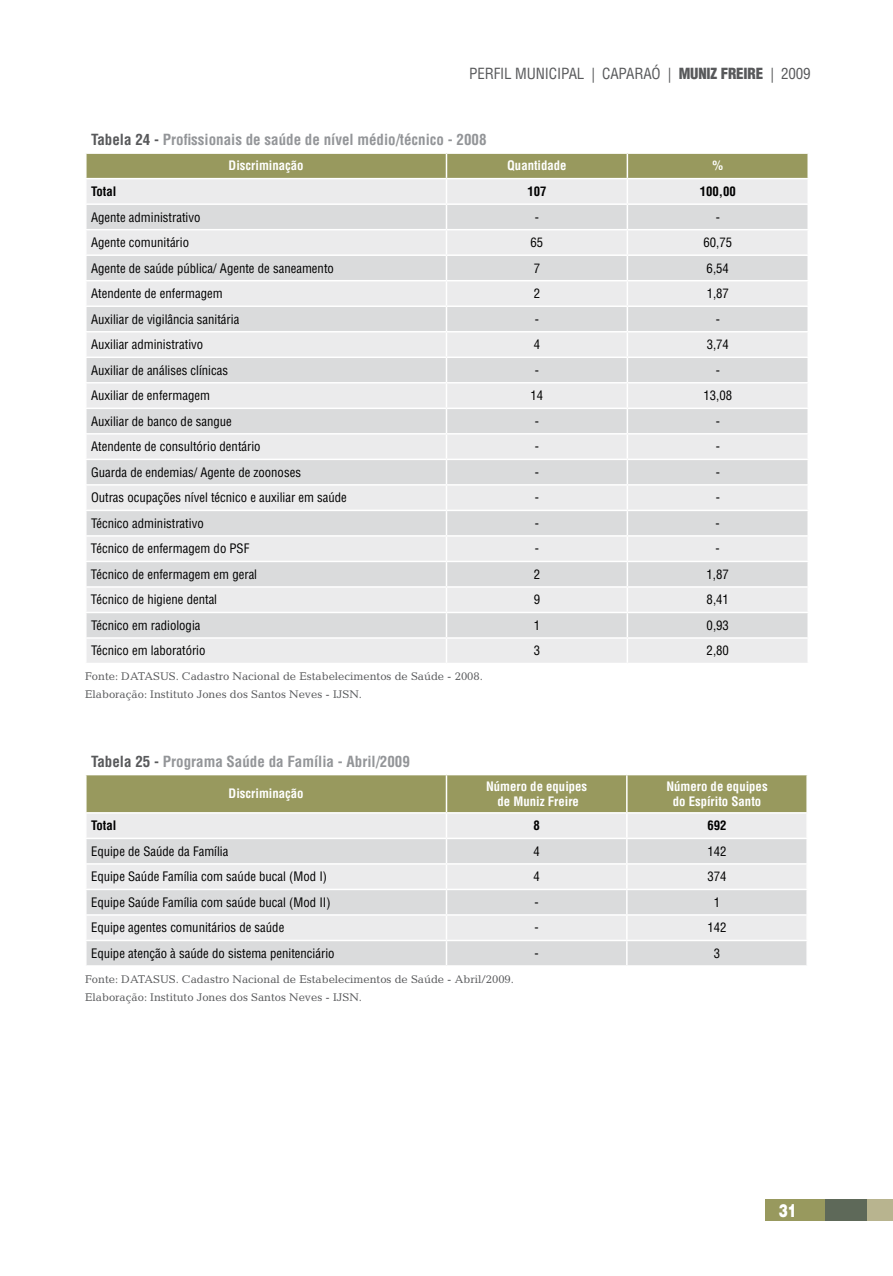
<style>
.page{position:relative;width:893px;height:1276px;background:#fff}
.page>*{position:absolute;margin:0;border:0;box-sizing:border-box;transform-origin:0 0}
.t1{font:900 18px "Helvetica LT Std";color:#fff;scale:.75 1}
.t2{font:700 condensed 15px "Helvetica LT Std";color:#939598}
.t3{font:condensed 15px "Helvetica LT Std";letter-spacing:-.01em;color:#58595b}
.t4{font:900 condensed 15px "Helvetica LT Std";letter-spacing:-.01em;color:#58595b}
.t5{font:condensed 12.75px "Helvetica LT Std";color:#000}
.t6{font:700 condensed 12.75px/15.3px "Helvetica LT Std";color:#fff;text-align:center}
.t7{font:700 condensed 12.75px "Helvetica LT Std";color:#000}
.t8{font:11.25px/17.7px "Candida Std";color:#58595b}
.s1{font-weight:400}
.s2{color:#58595b}
</style>
<div class="page">
<div style="left:766px;top:1199px;width:59px;height:21px;background:#98995e"></div>
<div style="left:825px;top:1199px;width:42px;height:21px;background:#5e6959"></div>
<div style="left:867px;top:1199px;width:26px;height:21px;background:#b8b48f"></div>
<svg style="left:86px;top:153px;width:722px;height:510px;background:#e1e1df"></svg>
<hr style="left:807px;top:639px;width:2px;height:24px;background:#fff">
<svg style="left:86px;top:774px;width:721px;height:191px;background:#d5d6cb"></svg>
<hr style="left:627px;top:939px;width:181px;height:2px;background:#fff">
<hr style="left:626px;top:941px;width:2px;height:24px;background:#fff">
<hr style="left:806px;top:941px;width:2px;height:24px;background:#fff">
<p class="t3" style="left:469px;top:64px;width:143px">PERFIL MUNICIPAL | capara</p>
<p class="t4" style="left:652px;top:64px;width:36px"><span class="s1">ó |</span> MUNI</p>
<p class="t4" style="left:711px;top:64px;width:102px">Z FREIRE <span class="s1">| 2009</span></p>
<p class="t2" style="left:91px;top:130px;width:397px"><span class="s2">Tabela 24 -</span> Profissionais de saúde de nível médio/técnico - 2008</p>
<p class="t6" style="left:229px;top:158px;width:77px">Discriminação</p>
<p class="t6" style="left:507px;top:158px;width:61px">Quantidade</p>
<p class="t6" style="left:712px;top:158px;width:12px">%</p>
<p class="t7" style="left:91px;top:183px;width:27px">Total</p>
<p class="t7" style="left:527px;top:183px;width:21px">107</p>
<p class="t7" style="left:700px;top:183px;width:38px">100,00</p>
<p class="t5" style="left:91px;top:209px;width:111px">Agente administrativo</p>
<p class="t5" style="left:535px;top:209px;width:6px">-</p>
<p class="t5" style="left:716px;top:209px;width:6px">-</p>
<p class="t5" style="left:91px;top:234px;width:100px">Agente comunitário</p>
<p class="t5" style="left:530px;top:234px;width:14px">65</p>
<p class="t5" style="left:703px;top:234px;width:30px">60,75</p>
<p class="t5" style="left:91px;top:260px;width:244px">Agente de saúde pública/ Agente de saneamento</p>
<p class="t5" style="left:534px;top:260px;width:8px">7</p>
<p class="t5" style="left:707px;top:260px;width:24px">6,54</p>
<p class="t5" style="left:91px;top:285px;width:133px">Atendente de enfermagem</p>
<p class="t5" style="left:534px;top:285px;width:8px">2</p>
<p class="t5" style="left:707px;top:285px;width:24px">1,87</p>
<p class="t5" style="left:91px;top:311px;width:150px">Auxiliar de vigilância sanitária</p>
<p class="t5" style="left:535px;top:311px;width:6px">-</p>
<p class="t5" style="left:716px;top:311px;width:6px">-</p>
<p class="t5" style="left:91px;top:336px;width:114px">Auxiliar administrativo</p>
<p class="t5" style="left:534px;top:336px;width:8px">4</p>
<p class="t5" style="left:707px;top:336px;width:24px">3,74</p>
<p class="t5" style="left:91px;top:362px;width:138px">Auxiliar de análises clínicas</p>
<p class="t5" style="left:535px;top:362px;width:6px">-</p>
<p class="t5" style="left:716px;top:362px;width:6px">-</p>
<p class="t5" style="left:91px;top:387px;width:120px">Auxiliar de enfermagem</p>
<p class="t5" style="left:531px;top:387px;width:14px">14</p>
<p class="t5" style="left:703px;top:387px;width:30px">13,08</p>
<p class="t5" style="left:91px;top:413px;width:142px">Auxiliar de banco de sangue</p>
<p class="t5" style="left:535px;top:413px;width:6px">-</p>
<p class="t5" style="left:716px;top:413px;width:6px">-</p>
<p class="t5" style="left:91px;top:438px;width:171px">Atendente de consultório dentário</p>
<p class="t5" style="left:535px;top:438px;width:6px">-</p>
<p class="t5" style="left:716px;top:438px;width:6px">-</p>
<p class="t5" style="left:91px;top:464px;width:211px">Guarda de endemias/ Agente de zoonoses</p>
<p class="t5" style="left:535px;top:464px;width:6px">-</p>
<p class="t5" style="left:716px;top:464px;width:6px">-</p>
<p class="t5" style="left:91px;top:489px;width:257px">Outras ocupações nível técnico e auxiliar em saúde</p>
<p class="t5" style="left:535px;top:489px;width:6px">-</p>
<p class="t5" style="left:716px;top:489px;width:6px">-</p>
<p class="t5" style="left:91px;top:515px;width:114px">Técnico administrativo</p>
<p class="t5" style="left:535px;top:515px;width:6px">-</p>
<p class="t5" style="left:716px;top:515px;width:6px">-</p>
<p class="t5" style="left:91px;top:540px;width:160px">Técnico de enfermagem do PSF</p>
<p class="t5" style="left:535px;top:540px;width:6px">-</p>
<p class="t5" style="left:716px;top:540px;width:6px">-</p>
<p class="t5" style="left:91px;top:566px;width:168px">Técnico de enfermagem em geral</p>
<p class="t5" style="left:534px;top:566px;width:8px">2</p>
<p class="t5" style="left:707px;top:566px;width:24px">1,87</p>
<p class="t5" style="left:91px;top:591px;width:128px">Técnico de higiene dental</p>
<p class="t5" style="left:534px;top:591px;width:8px">9</p>
<p class="t5" style="left:707px;top:591px;width:24px">8,41</p>
<p class="t5" style="left:91px;top:617px;width:111px">Técnico em radiologia</p>
<p class="t5" style="left:534px;top:617px;width:8px">1</p>
<p class="t5" style="left:707px;top:617px;width:24px">0,93</p>
<p class="t5" style="left:91px;top:643px;width:116px">Técnico em laboratório</p>
<p class="t5" style="left:534px;top:643px;width:8px">3</p>
<p class="t5" style="left:707px;top:643px;width:24px">2,80</p>
<p class="t8" style="left:85px;top:667px;width:399px">Fonte: DATASUS. Cadastro Nacional de Estabelecimentos de Saúde - 2008.<br>Elaboração: Instituto Jones dos Santos Neves - IJSN.</p>
<p class="t2" style="left:91px;top:752px;width:320px"><span class="s2">Tabela 25 -</span> Programa Saúde da Família - Abril/2009</p>
<p class="t6" style="left:229px;top:786px;width:77px">Discriminação</p>
<p class="t6" style="left:486px;top:778px;width:103px">Número de equipes de Muniz Freire</p>
<p class="t6" style="left:666px;top:778px;width:103px">Número de equipes do Espírito Santo</p>
<p class="t7" style="left:91px;top:817px;width:27px">Total</p>
<p class="t7" style="left:533px;top:817px;width:8px">8</p>
<p class="t7" style="left:707px;top:817px;width:21px">692</p>
<p class="t5" style="left:91px;top:843px;width:139px">Equipe de Saúde da Família</p>
<p class="t5" style="left:533px;top:843px;width:8px">4</p>
<p class="t5" style="left:707px;top:843px;width:21px">142</p>
<p class="t5" style="left:91px;top:868px;width:238px">Equipe Saúde Família com saúde bucal (Mod I)</p>
<p class="t5" style="left:533px;top:868px;width:8px">4</p>
<p class="t5" style="left:707px;top:868px;width:21px">374</p>
<p class="t5" style="left:91px;top:894px;width:241px">Equipe Saúde Família com saúde bucal (Mod II)</p>
<p class="t5" style="left:534px;top:894px;width:6px">-</p>
<p class="t5" style="left:714px;top:894px;width:8px">1</p>
<p class="t5" style="left:91px;top:919px;width:195px">Equipe agentes comunitários de saúde</p>
<p class="t5" style="left:534px;top:919px;width:6px">-</p>
<p class="t5" style="left:707px;top:919px;width:21px">142</p>
<p class="t5" style="left:91px;top:945px;width:245px">Equipe atenção à saúde do sistema penitenciário</p>
<p class="t5" style="left:534px;top:945px;width:6px">-</p>
<p class="t5" style="left:714px;top:945px;width:8px">3</p>
<p class="t8" style="left:85px;top:970px;width:430px">Fonte: DATASUS. Cadastro Nacional de Estabelecimentos de Saúde - Abril/2009.<br>Elaboração: Instituto Jones dos Santos Neves - IJSN.</p>
<h1 class="t1" style="left:779px;top:1199px;width:26px">31</h1>
</div>
